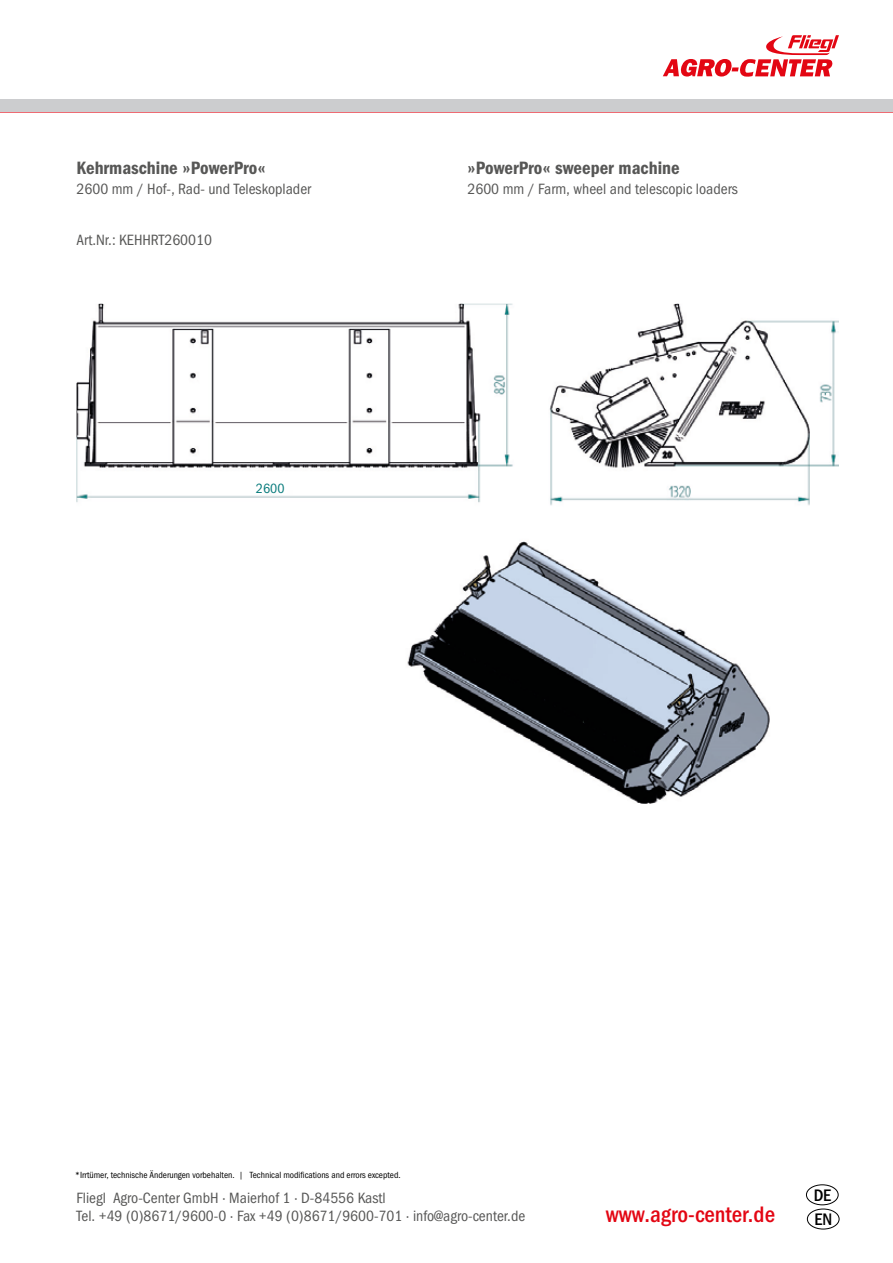
<style>
.page{position:relative;width:893px;height:1263px;background:#fff}
.page>*{position:absolute;margin:0;border:0;box-sizing:border-box;transform-origin:0 0}
.t1{font:22.5px "Franklin Gothic Medi Cond ITC";color:#e30613}
.t2{font:18px "Franklin Gothic Demi Cond ITC";color:#575756}
.t3{font:16.8px "Franklin Gothic Medi Cond ITC";color:#000}
.t4{font:15px/18px "Franklin Gothic Book Cond ITC";color:#575756}
.t5{font:13.5px "Franklin Gothic Book Cond ITC";color:#097b7c}
.t6{font:9px "Franklin Gothic Book Cond ITC";color:#000}
</style>
<div class="page">
<div style="left:806px;top:1184px;width:33px;height:21px;border:1px solid #000;border-radius:50%"></div>
<hr style="left:0;top:111px;width:893px;height:2px;background:#e30613">
<div style="left:0;top:99px;width:893px;height:12px;background:#cccdcf"></div>
<svg style="left:663px;top:35px;width:176px;height:42px"></svg>
<div style="left:807px;top:1208px;width:33px;height:21px;border:1px solid #000;border-radius:50%"></div>
<img style="left:77px;top:304px;width:762px;height:500px">
<p class="t2" style="left:77px;top:157px;width:191px">Kehrmaschine »PowerPro«</p>
<p class="t4" style="left:77px;top:180px;width:236px">2600 mm / Hof-, Rad- und Teleskoplader</p>
<p class="t4" style="left:77px;top:231px;width:137px">Art.Nr.: KEHHRT260010</p>
<p class="t5" style="left:256px;top:480px;width:30px">2600</p>
<p class="t2" style="left:467px;top:157px;width:214px">»PowerPro« sweeper machine</p>
<p class="t4" style="left:467px;top:180px;width:272px">2600 mm / Farm, wheel and telescopic loaders</p>
<p class="t6" style="left:75px;top:1169px;width:327px">*Irrtümer, technische Änderungen vorbehalten. | Technical modifications and errors excepted.</p>
<p class="t4" style="left:77px;top:1189px;width:450px">Fliegl Agro-Center GmbH · Maierhof 1 · D-84556 Kastl<br>Tel. +49 (0)8671/9600-0 · Fax +49 (0)8671/9600-701 · info@agro-center.de</p>
<p class="t3" style="left:814px;top:1185px;width:19px">DE</p>
<h1 class="t1" style="left:606px;top:1201px;width:171px">www.agro-center.de</h1>
<p class="t3" style="left:815px;top:1209px;width:19px">EN</p>
</div>
